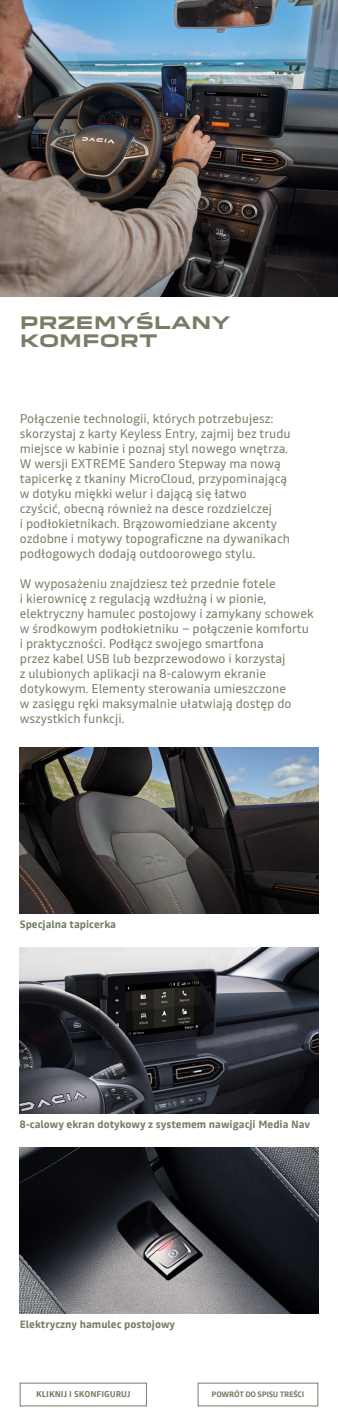
<style>
.page{position:relative;width:338px;height:1425px;background:#fff}
.page>*{position:absolute;margin:0;border:0;box-sizing:border-box;transform-origin:0 0}
.t1{font:700 16.8px/18.3px "Dacia Block Extended";color:#777e66}
.t2{font:12.6px/15px "Read";color:#777e66}
.t3{font:700 10.5px "Read";color:#777e66}
.t4{font:700 8.4px "Read";color:#777e66}
.t5{font:700 7.8px "Read";letter-spacing:-.03em;color:#777e66}
</style>
<div class="page">
<img style="left:0;top:0;width:337px;height:296px">
<img style="left:20px;top:947px;width:298px;height:166px">
<img style="left:20px;top:1147px;width:298px;height:166px">
<img style="left:20px;top:747px;width:298px;height:166px">
<div style="left:20px;top:1382px;width:127px;height:24px;border:1px solid #777e66"></div>
<div style="left:197px;top:1382px;width:121px;height:24px;border:1px solid #777e66"></div>
<h1 class="t1" style="left:20px;top:314px;width:212px">PRZEMYŚLANY<br>KOMFORT</h1>
<p class="t2" style="left:20px;top:411px;width:272px">Połączenie technologii, których potrzebujesz: skorzystaj z karty Keyless Entry, zajmij bez trudu miejsce w kabinie i poznaj styl nowego wnętrza.<br>W wersji EXTREME Sandero Stepway ma nową tapicerkę z tkaniny MicroCloud, przypominającą w dotyku miękki welur i dającą się łatwo czyścić, obecną również na desce rozdzielczej<br>i podłokietnikach. Brązowomiedziane akcenty ozdobne i motywy topograficzne na dywanikach podłogowych dodają outdoorowego stylu.</p>
<p class="t2" style="left:20px;top:576px;width:295px">W wyposażeniu znajdziesz też przednie fotele<br>i kierownicę z regulacją wzdłużną i w pionie, elektryczny hamulec postojowy i zamykany schowek w środkowym podłokietniku – połączenie komfortu i praktyczności. Podłącz swojego smartfona<br>przez kabel USB lub bezprzewodowo i korzystaj<br>z ulubionych aplikacji na 8-calowym ekranie dotykowym. Elementy sterowania umieszczone<br>w zasięgu ręki maksymalnie ułatwiają dostęp do wszystkich funkcji.</p>
<p class="t3" style="left:20px;top:916px;width:98px">Specjalna tapicerka</p>
<p class="t3" style="left:20px;top:1116px;width:291px">8-calowy ekran dotykowy z systemem nawigacji Media Nav</p>
<p class="t3" style="left:20px;top:1316px;width:157px">Elektryczny hamulec postojowy</p>
<p class="t4" style="left:36px;top:1388px;width:96px">KLIKNIJ I SKONFIGURUJ</p>
<p class="t5" style="left:211px;top:1388px;width:94px">POWRÓT DO SPISU TREŚCI</p>
</div>
